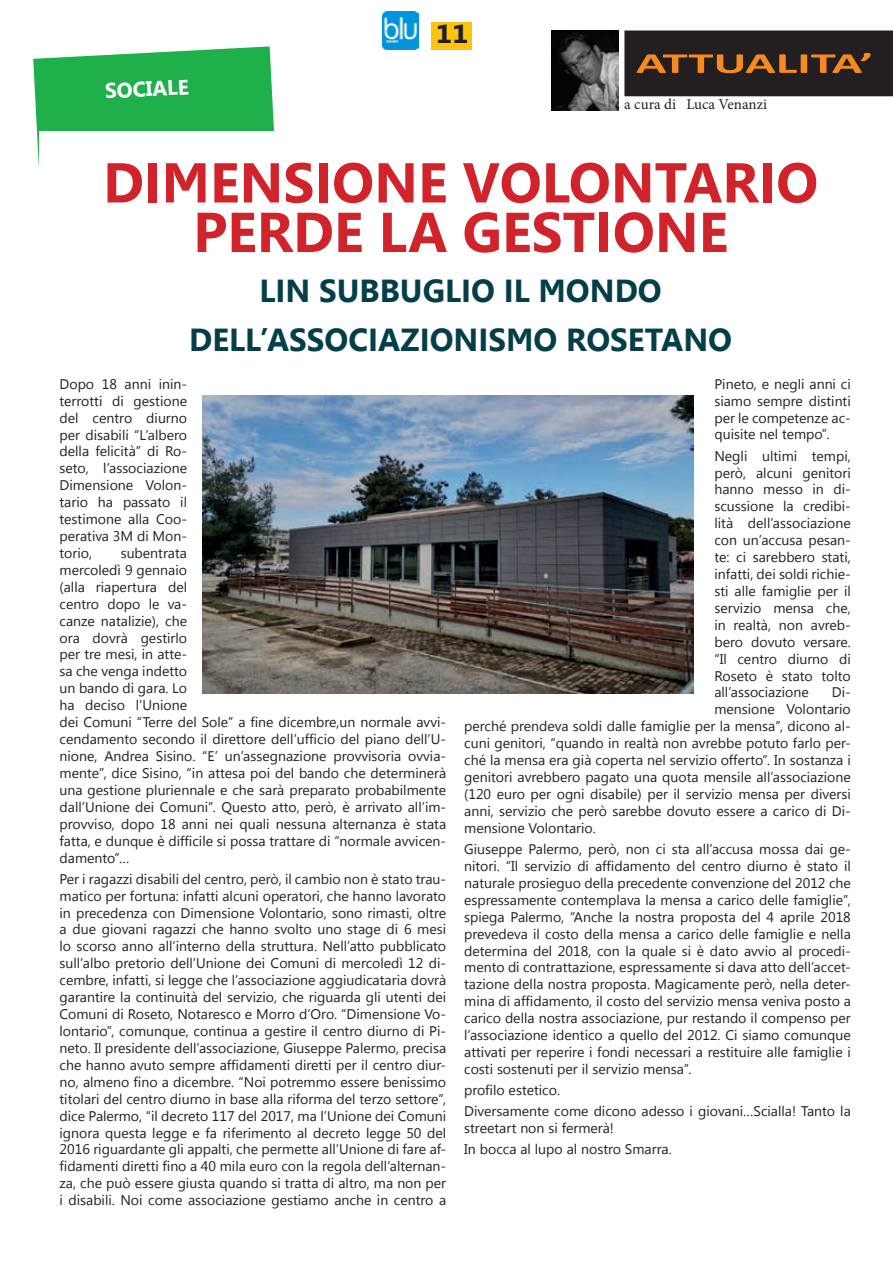
<style>
.page{position:relative;width:893px;height:1263px;background:#fff}
.page>*{position:absolute;margin:0;border:0;box-sizing:border-box;transform-origin:0 0}
.t1{font:700 56.1px/49.5px "Leelawadee";color:#d1232a;text-align:center}
.t2{font:700 31.8px/49.5px "Leelawadee";color:#043f49;text-align:center}
.t3{font:700 29.1px "Calibri";color:#f6891f;scale:1.74 1}
.t4{font:700 25.95px "Segoe UI";color:#231f20;scale:1.1 1}
.t5{font:700 21px "Segoe UI";color:#fff}
.t6{font:15px "Minion Pro";color:#231f20}
.t7{font:13.95px/17px "Segoe UI";color:#231f20;text-align:justify}
</style>
<div class="page">
<img style="left:383px;top:11px;width:36px;height:39px">
<div style="left:432px;top:22px;width:40px;height:28px;background:#fec210"></div>
<div style="left:624px;top:30px;width:269px;height:67px;background:#231f20"></div>
<svg style="left:33px;top:46px;width:241px;height:123px"></svg>
<div style="left:39px;top:131px;width:843px;height:247px;background:#fff"></div>
<img style="left:202px;top:395px;width:491px;height:298px">
<img style="left:552px;top:31px;width:67px;height:79px">
<h3 class="t5" style="left:104px;top:76px;width:86px;rotate:-3deg">SOCIALE</h3>
<h3 class="t4" style="left:436px;top:15px;width:31px">11</h3>
<h3 class="t3" style="left:636px;top:45px;width:138px">ATTUALITA’</h3>
<p class="t6" style="left:624px;top:94px;width:144px">a cura di Luca Venanzi</p>
<h1 class="t1" style="left:103px;top:158px;width:717px">DIMENSIONE VOLONTARIO<br>PERDE LA GESTIONE</h1>
<h2 class="t2" style="left:189px;top:266px;width:544px">LIN SUBBUGLIO IL MONDO<br>DELL’ASSOCIAZIONISMO ROSETANO</h2>
<p class="t7" style="left:60px;top:375px;width:129px">Dopo 18 anni inin&shy;terrotti di gestione del centro diurno per disabili “L’albero della felicità” di Ro&shy;seto, l’associazione Dimensione Volon&shy;tario ha passato il testimone alla Coo&shy;perativa 3M di Mon&shy;torio,</p>
<p class="t7" style="left:60px;top:544px;width:388px;text-align:left;text-indent:61px">subentrata<br>mercoledì 9 gennaio<br>(alla riapertura del<br>centro dopo le va-<br>canze natalizie), che<br>ora dovrà gestirlo<br>per tre mesi, in atte-<br>sa che venga indetto<br>un bando di gara. Lo<br>ha deciso l’Unione<br>dei Comuni “Terre del Sole” a fine dicembre,un normale avvi&shy;cendamento secondo il direttore dell’ufficio del piano dell’U&shy;nione, Andrea Sisino. “E’ un’assegnazione provvisoria ovvia&shy;mente”, dice Sisino, “in attesa poi del bando che determinerà una gestione pluriennale e che sarà preparato probabilmente dall’Unione dei Comuni”. Questo atto, però, è arrivato all’im&shy;provviso, dopo 18 anni nei quali nessuna alternanza è stata fatta, e dunque è difficile si possa trattare di “normale avvicen&shy;damento”…</p>
<p class="t7" style="left:60px;top:870px;width:388px">Per i ragazzi disabili del centro, però, il cambio non è stato trau&shy;matico per fortuna: infatti alcuni operatori, che hanno lavorato in precedenza con Dimensione Volontario, sono rimasti, oltre a due giovani ragazzi che hanno svolto uno stage di 6 mesi lo scorso anno all’interno della struttura. Nell’atto pubblicato sull’albo pretorio dell’Unione dei Comuni di mercoledì 12 di&shy;cembre, infatti, si legge che l’associazione aggiudicataria dovrà garantire la continuità del servizio, che riguarda gli utenti dei Comuni di Roseto, Notaresco e Morro d’Oro. “Dimensione Vo&shy;lontario”, comunque, continua a gestire il centro diurno di Pi&shy;neto. Il presidente dell’associazione, Giuseppe Palermo, precisa che hanno avuto sempre affidamenti diretti per il centro diur&shy;no, almeno fino a dicembre. “Noi potremmo essere benissimo titolari del centro diurno in base alla riforma del terzo settore”, dice Palermo, “il decreto 117 del 2017, ma l’Unione dei Comuni ignora questa legge e fa riferimento al decreto legge 50 del 2016 riguardante gli appalti, che permette all’Unione di fare af&shy;fidamenti diretti fino a 40 mila euro con la regola dell’alternan&shy;za, che può essere giusta quando si tratta di altro, ma non per i disabili. Noi come associazione gestiamo anche in centro a</p>
<p class="t7" style="left:714px;top:375px;width:138px">Pineto, e negli anni ci siamo sempre distinti per le competenze ac&shy;quisite nel tempo”.</p>
<p class="t7" style="left:714px;top:447px;width:138px">Negli ultimi tempi, però, alcuni genitori hanno messo in di&shy;scussione la credibi&shy;lità dell’associazione con un’accusa pesan&shy;te: ci sarebbero stati, infatti, dei soldi richie&shy;sti alle famiglie per il servizio mensa che, in realtà, non avreb&shy;bero dovuto versare. “Il centro diurno di Roseto è stato tolto all’associazione</p>
<p class="t7" style="left:832px;top:683px;width:20px">Di-</p>
<p class="t7" style="left:714px;top:700px;width:138px">mensione Volontario</p>
<p class="t7" style="left:464px;top:717px;width:388px">perché prendeva soldi dalle famiglie per la mensa”, dicono al-</p>
<p class="t7" style="left:464px;top:734px;width:388px">cuni genitori, “quando in realtà non avrebbe potuto farlo per-</p>
<p class="t7" style="left:464px;top:751px;width:388px">ché la mensa era già coperta nel servizio offerto”. In sostanza i</p>
<p class="t7" style="left:464px;top:768px;width:388px">genitori avrebbero pagato una quota mensile all’associazione</p>
<p class="t7" style="left:464px;top:785px;width:388px">(120 euro per ogni disabile) per il servizio mensa per diversi</p>
<p class="t7" style="left:464px;top:802px;width:388px">anni, servizio che però sarebbe dovuto essere a carico di Di-</p>
<p class="t7" style="left:464px;top:819px;width:133px">mensione Volontario.</p>
<p class="t7" style="left:464px;top:840px;width:388px">Giuseppe Palermo, però, non ci sta all’accusa mossa dai ge&shy;nitori. “Il servizio di affidamento del centro diurno è stato il naturale prosieguo della precedente convenzione del 2012 che espressamente contemplava la mensa a carico delle famiglie”, spiega Palermo, “Anche la nostra proposta del 4 aprile 2018 prevedeva il costo della mensa a carico delle famiglie e nella determina del 2018, con la quale si è dato avvio al procedi&shy;mento di contrattazione, espressamente si dava atto dell’accet&shy;tazione della nostra proposta. Magicamente però, nella deter&shy;mina di affidamento, il costo del servizio mensa veniva posto a carico della nostra associazione, pur restando il compenso per l’associazione identico a quello del 2012. Ci siamo comunque attivati per reperire i fondi necessari a restituire alle famiglie i costi sostenuti per il servizio mensa”.</p>
<p class="t7" style="left:464px;top:1079px;width:388px;line-height:21.1px">profilo estetico.<br>Diversamente come dicono adesso i giovani…Scialla! Tanto la</p>
<p class="t7" style="left:464px;top:1117px;width:209px;line-height:21.1px">streetart non si fermerà!<br>In bocca al lupo al nostro Smarra.</p>
</div>
